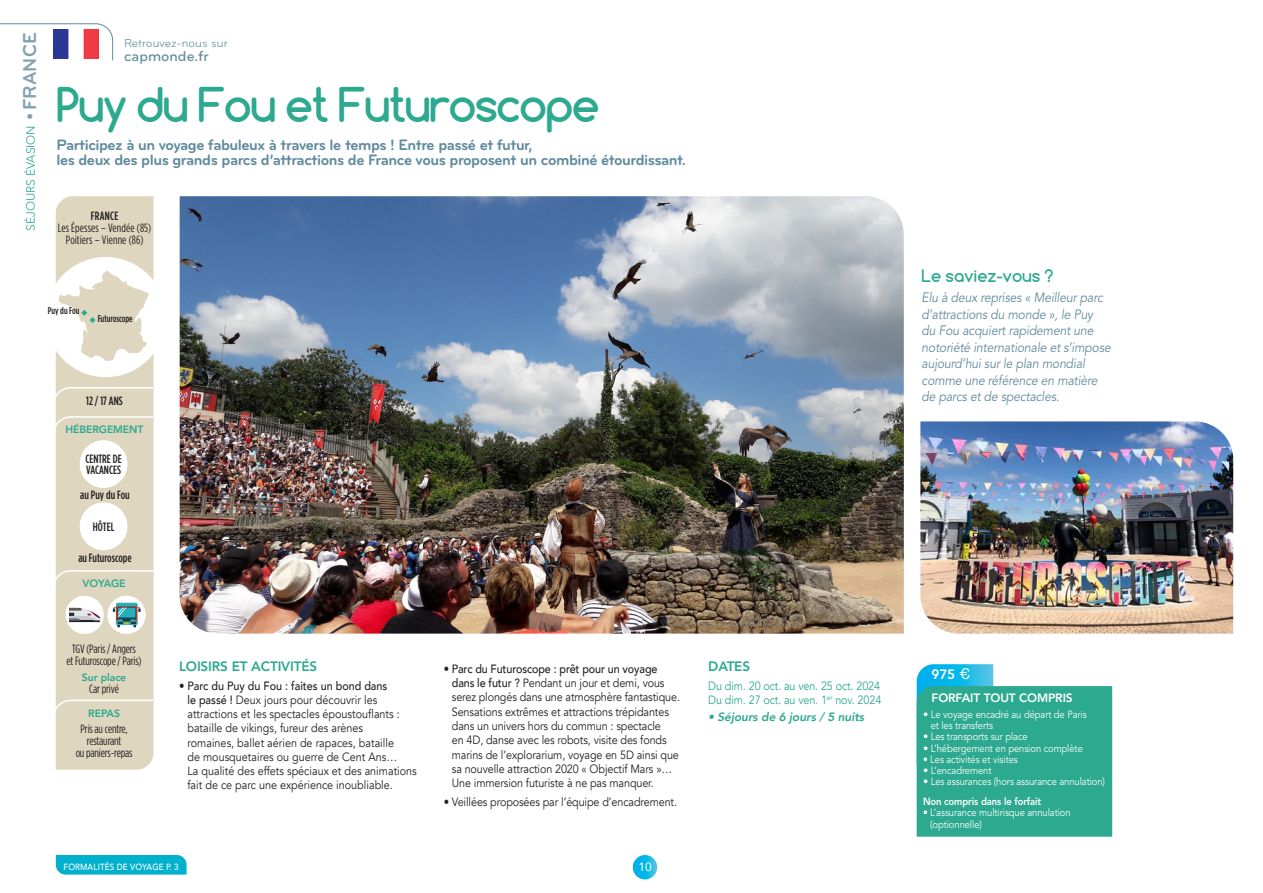
<style>
.page{position:relative;width:1263px;height:893px;background:#fff}
.page>*{position:absolute;margin:0;border:0;box-sizing:border-box;transform-origin:0 0}
.Titre_-_évasion{font:700 45px "Comfortaa";letter-spacing:-.04em;color:#2ca98f}
.t1{font:700 16.5px "Comfortaa";letter-spacing:-.01em;color:#2ca98f}
.Chapo{font:700 15.75px/15.8px "Bryant";letter-spacing:-.03em;color:#618b9e}
.t2{font:500 15px "Bryant";color:#618b9e}
.t3{font:italic 13.5px/16.5px "Avenir LT Std";letter-spacing:-.01em;color:#618b9e;scale:.9 1}
.Inters_-_évasion{font:800 13.5px "Avenir LT Std";letter-spacing:-.01em;color:#2ca98f}
.t4{font:800 13.5px "Avenir LT Std";color:#fff}
.Texte_courant{font:12px/14.2px "Avenir";letter-spacing:-.01em;color:#231f20;scale:.9 1}
.t5{font:12px/12px "Gotham Condensed";letter-spacing:-.01em;color:#231f20;text-align:center}
.t6{font:500 12px/10.5px "Gotham Condensed";color:#231f20}
.t7{font:12px "Avenir";letter-spacing:-.01em;color:#2ca98f;scale:.9 1}
.t8{font:12px/12px "Gotham Condensed";letter-spacing:.01em;color:#231f20;text-align:center}
.t9{font:italic 800 12px "Avenir";letter-spacing:-.01em;color:#2ca98f}
.t10{font:300 12px "Avenir";color:#2ca98f}
.t11{font:800 12px "Avenir LT Std";letter-spacing:-.01em;color:#fff}
.t12{font:12px "Bryant";color:#618b9e}
.t13{font:12px "Avenir";color:#fff}
.t14{font:10.5px/11.2px "Avenir LT Std";letter-spacing:-.01em;color:#fff}
.t15{font:10.5px/11.2px "Avenir LT Std";letter-spacing:-.01em;color:#fff;scale:.9 1}
.t16{font:800 10.5px "Avenir LT Std";letter-spacing:-.01em;color:#2ca98f}
.t17{font:800 10.5px "Avenir LT Std";letter-spacing:-.01em;color:#fff;scale:.9 1}
.t18{font:500 9.9px "Gotham Condensed";color:#231f20}
.t19{font:500 9px "Avenir";letter-spacing:.01em;color:#fff;scale:.9 1}
.s1{font-family:"Bryant";font-weight:700;font-size:19.5px;color:#83a3b3}
.s2{font-weight:500}
.s3{font-family:"Helvetica";font-weight:400;font-size:15px}
</style>
<div class="page">
<svg style="left:56px;top:855px;width:131px;height:20px;background:#0ab4ce"></svg>
<svg style="left:633px;top:855px;width:24px;height:24px"></svg>
<svg style="left:0;top:23px;width:114px;height:38px"></svg>
<img style="left:54px;top:29px;width:45px;height:30px">
<svg style="left:917px;top:664px;width:195px;height:173px;background:#3cb09c"></svg>
<img style="left:920px;top:421px;width:313px;height:213px">
<div style="left:56px;top:196px;width:98px;height:574px;background:#dfd6bf"></div>
<svg style="left:55px;top:386px;width:99px;height:77px;background:#e0d8c2"></svg>
<svg style="left:55px;top:699px;width:99px;height:47px;background:#e0d7c1"></svg>
<div style="left:80px;top:440px;width:47px;height:48px;background:#fff;border-radius:50%"></div>
<div style="left:80px;top:502px;width:47px;height:48px;background:#fff;border-radius:50%"></div>
<div style="left:46px;top:257px;width:120px;height:120px;background:#fff;border-radius:50%"></div>
<div style="left:107px;top:596px;width:39px;height:38px;background:#fff;border-radius:50%"></div>
<svg style="left:58px;top:271px;width:91px;height:90px"></svg>
<div style="left:66px;top:596px;width:38px;height:38px;background:#fff;border-radius:50%"></div>
<svg style="left:55px;top:569px;width:99px;height:58px"></svg>
<hr style="left:66px;top:603px;width:3px;height:23px;background:#fff">
<img style="left:180px;top:196px;width:724px;height:438px">
<p class="t10" style="left:24px;top:231px;width:200px;rotate:-90deg">SÉJOURS ÉVASION <span class="s1">• FRANCE</span></p>
<p class="t12" style="left:124px;top:36px;width:105px">Retrouvez-nous sur</p>
<p class="t2" style="left:124px;top:46px;width:86px">capmonde.fr</p>
<p class="Titre_-_évasion" style="left:56px;top:76px;width:545px">Puy du Fou et Futuroscope</p>
<p class="Chapo" style="left:56px;top:137px;width:631px">Participez à un voyage fabuleux à travers le temps ! Entre passé et futur,<br>les deux des plus grands parcs d’attractions de France vous proposent un combiné étourdissant.</p>
<p class="t6" style="left:91px;top:210px;width:29px">FRANCE</p>
<p class="t8" style="left:58px;top:222px;width:95px">Les Épesses – Vendée (85)<br>Poitiers – Vienne (86)</p>
<p class="t18" style="left:48px;top:306px;width:33px">Puy du Fou</p>
<p class="t18" style="left:98px;top:313px;width:37px">Futuroscope</p>
<p class="t6" style="left:86px;top:395px;width:38px">12 / 17 ANS</p>
<p class="t16" style="left:65px;top:424px;width:80px">HÉBERGEMENT</p>
<p class="t6" style="left:85px;top:453px;width:38px">CENTRE DE<br>VACANCES</p>
<p class="t6" style="left:80px;top:489px;width:51px">au Puy du Fou</p>
<p class="t6" style="left:93px;top:521px;width:23px">HÔTEL</p>
<p class="t6" style="left:78px;top:552px;width:55px">au Futuroscope</p>
<p class="t16" style="left:82px;top:577px;width:45px">VOYAGE</p>
<p class="t5" style="left:67px;top:642px;width:77px">TGV (Paris / Angers<br>et Futuroscope / Paris)</p>
<p class="t16" style="left:82px;top:671px;width:46px">Sur place</p>
<p class="t5" style="left:89px;top:683px;width:31px">Car privé</p>
<p class="t16" style="left:88px;top:707px;width:33px">REPAS</p>
<p class="t5" style="left:76px;top:723px;width:58px">Pris au centre, restaurant<br>ou paniers-repas</p>
<p class="Inters_-_évasion" style="left:179px;top:658px;width:140px">LOISIRS ET ACTIVITÉS</p>
<p class="Texte_courant" style="left:187px;top:679px;width:256px;text-indent:-8px">• <span class="s2">Parc du Puy du Fou : faites un bond dans<br>le passé !</span> Deux jours pour découvrir les attractions et les spectacles époustouflants : bataille de vikings, fureur des arènes<br>romaines, ballet aérien de rapaces, bataille<br>de mousquetaires ou guerre de Cent Ans…<br>La qualité des effets spéciaux et des animations fait de ce parc une expérience inoubliable.</p>
<p class="Texte_courant" style="left:452px;top:662px;width:255px;text-indent:-8px">• <span class="s2">Parc du Futuroscope : prêt pour un voyage dans le futur ?</span> Pendant un jour et demi, vous serez plongés dans une atmosphère fantastique.<br>Sensations extrêmes et attractions trépidantes dans un univers hors du commun : spectacle<br>en 4D, danse avec les robots, visite des fonds marins de l’explorarium, voyage en 5D ainsi que sa nouvelle attraction 2020 « Objectif Mars »… Une immersion futuriste à ne pas manquer.</p>
<p class="Texte_courant" style="left:444px;top:794px;width:261px">• Veillées proposées par l’équipe d’encadrement.</p>
<p class="t19" style="left:64px;top:859px;width:129px">FORMALITÉS DE VOYAGE P. 3</p>
<p class="t13" style="left:638px;top:857px;width:15px">10</p>
<p class="Inters_-_évasion" style="left:708px;top:658px;width:43px">DATES</p>
<p class="t7" style="left:708px;top:678px;width:193px">Du dim. 20 oct. au ven. 25 oct. 2024</p>
<p class="t7" style="left:708px;top:693px;width:194px">Du dim. 27 oct. au ven. 1<sup>er</sup> nov. 2024</p>
<p class="t9" style="left:708px;top:710px;width:158px">• Séjours de 6 jours / 5 nuits</p>
<p class="t1" style="left:922px;top:265px;width:133px">Le saviez-vous ?</p>
<p class="t3" style="left:922px;top:290px;width:212px">Elu à deux reprises « Meilleur parc d’attractions du monde », le Puy<br>du Fou acquiert rapidement une notoriété internationale et s’impose aujourd’hui sur le plan mondial comme une référence en matière de parcs et de spectacles.</p>
<p class="t4" style="left:931px;top:667px;width:40px">975 <span class="s3">€</span></p>
<p class="t11" style="left:931px;top:691px;width:143px">FORFAIT TOUT COMPRIS</p>
<p class="t14" style="left:931px;top:709px;width:157px;text-indent:-8px">• Le voyage encadré au départ de Paris et les transferts</p>
<p class="t14" style="left:923px;top:731px;width:106px">• Les transports sur place</p>
<p class="t14" style="left:923px;top:743px;width:161px">• L’hébergement en pension complète</p>
<p class="t15" style="left:923px;top:754px;width:107px">• Les activités et visites</p>
<p class="t14" style="left:923px;top:765px;width:70px">• L’encadrement</p>
<p class="t14" style="left:923px;top:776px;width:184px">• Les assurances (hors assurance annulation)</p>
<p class="t17" style="left:923px;top:795px;width:133px">Non compris dans le forfait</p>
<p class="t15" style="left:930px;top:807px;width:158px;text-indent:-7px">• L’assurance multirisque annulation (optionnelle)</p>
</div>
